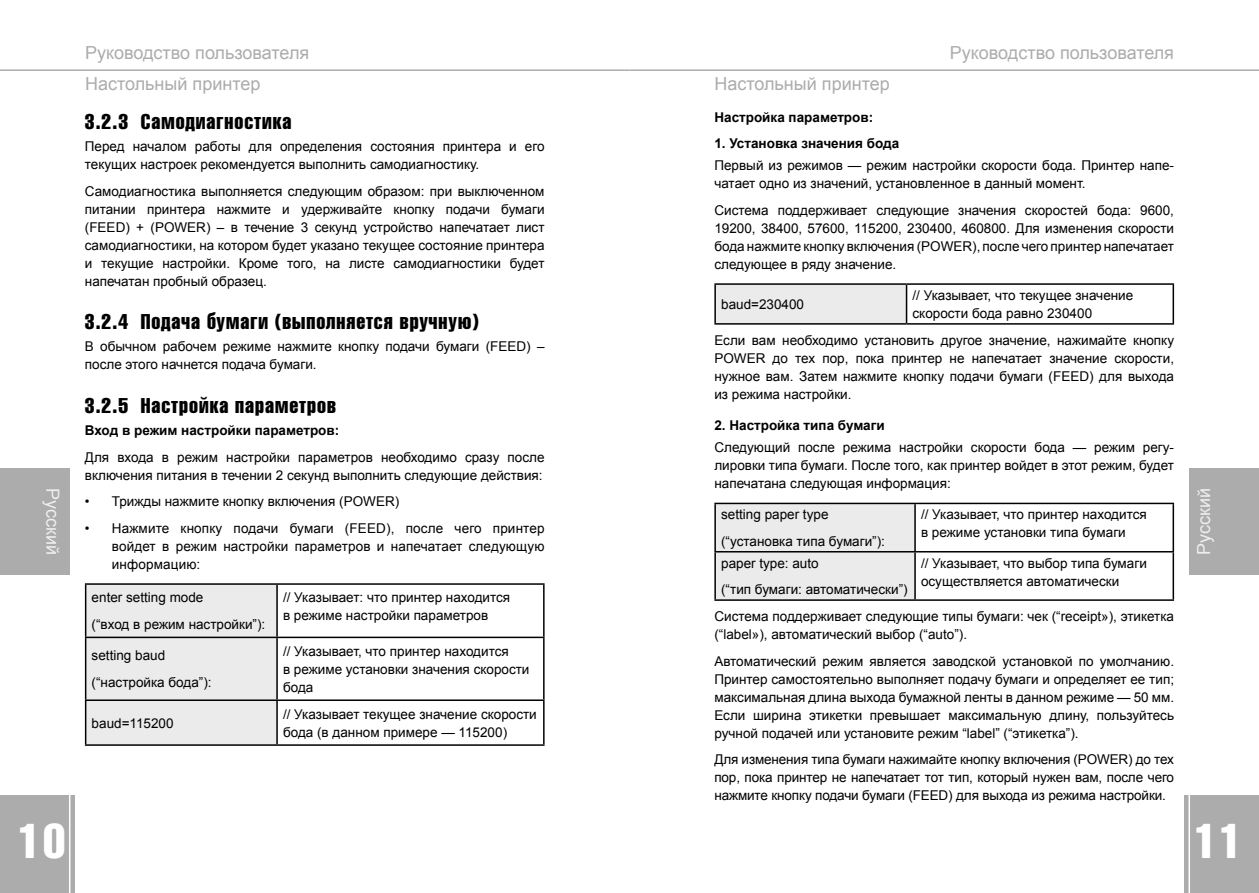
<style>
.page{position:relative;width:1259px;height:893px;background:#fff}
.page>*{position:absolute;margin:0;border:0;box-sizing:border-box;transform-origin:0 0}
.t1{font:48px "AG Letterica Compressed C";color:#fff}
.t2{font:21px "AG Letterica Compressed C";letter-spacing:.05em;color:#000}
.t3{font:18px "Arial";color:#acacac}
.t4{font:18px "Arial";color:#eeeef0}
.t5{font:13.5px/18px "Arial";color:#000}
.t6{font:700 13.5px "Arial";color:#000}
</style>
<div class="page">
<div style="left:0;top:795px;width:75px;height:98px;background:#acacac"></div>
<div style="left:1184px;top:795px;width:75px;height:98px;background:#acacac"></div>
<div style="left:0;top:468px;width:70px;height:107px;background:#acacac"></div>
<div style="left:1189px;top:468px;width:70px;height:107px;background:#acacac"></div>
<hr style="left:69px;top:795px;width:1px;height:98px;background:#fff">
<hr style="left:1188px;top:795px;width:2px;height:98px;background:#fff">
<hr style="left:0;top:69px;width:629px;height:2px;background:#acacac">
<hr style="left:629px;top:69px;width:630px;height:2px;background:#acacac">
<div style="left:86px;top:585px;width:190px;height:159px;background:#ebebeb"></div>
<hr style="left:85px;top:583px;width:192px;height:2px;background:#000">
<hr style="left:85px;top:585px;width:1px;height:52px;background:#000">
<hr style="left:277px;top:583px;width:267px;height:2px;background:#000">
<hr style="left:276px;top:585px;width:2px;height:52px;background:#000">
<hr style="left:543px;top:585px;width:1px;height:52px;background:#000">
<hr style="left:85px;top:637px;width:192px;height:1px;background:#000">
<hr style="left:85px;top:638px;width:1px;height:61px;background:#000">
<hr style="left:277px;top:637px;width:267px;height:1px;background:#000">
<hr style="left:276px;top:638px;width:2px;height:61px;background:#000">
<hr style="left:543px;top:638px;width:1px;height:61px;background:#000">
<hr style="left:85px;top:699px;width:192px;height:2px;background:#000">
<hr style="left:85px;top:701px;width:1px;height:43px;background:#000">
<hr style="left:277px;top:699px;width:267px;height:2px;background:#000">
<hr style="left:276px;top:701px;width:2px;height:43px;background:#000">
<hr style="left:543px;top:701px;width:1px;height:43px;background:#000">
<hr style="left:85px;top:744px;width:192px;height:2px;background:#000">
<hr style="left:277px;top:744px;width:267px;height:2px;background:#000">
<div style="left:715px;top:284px;width:191px;height:40px;background:#ebebeb"></div>
<hr style="left:714px;top:283px;width:192px;height:2px;background:#000">
<hr style="left:714px;top:285px;width:2px;height:38px;background:#000">
<hr style="left:906px;top:283px;width:268px;height:2px;background:#000">
<hr style="left:906px;top:285px;width:1px;height:38px;background:#000">
<hr style="left:1172px;top:285px;width:2px;height:38px;background:#000">
<hr style="left:714px;top:323px;width:192px;height:2px;background:#000">
<hr style="left:906px;top:323px;width:268px;height:2px;background:#000">
<div style="left:716px;top:504px;width:198px;height:95px;background:#ebebeb"></div>
<hr style="left:714px;top:503px;width:201px;height:1px;background:#000">
<hr style="left:714px;top:504px;width:2px;height:47px;background:#000">
<hr style="left:915px;top:503px;width:259px;height:1px;background:#000">
<hr style="left:914px;top:504px;width:2px;height:47px;background:#000">
<hr style="left:1172px;top:504px;width:2px;height:47px;background:#000">
<hr style="left:714px;top:551px;width:201px;height:1px;background:#000">
<hr style="left:714px;top:552px;width:2px;height:47px;background:#000">
<hr style="left:915px;top:551px;width:259px;height:1px;background:#000">
<hr style="left:914px;top:552px;width:2px;height:47px;background:#000">
<hr style="left:1172px;top:552px;width:2px;height:47px;background:#000">
<hr style="left:714px;top:599px;width:201px;height:2px;background:#000">
<hr style="left:915px;top:599px;width:259px;height:2px;background:#000">
<h3 class="t3" style="left:85px;top:41px;width:226px">Руководство пользователя</h3>
<h3 class="t3" style="left:950px;top:41px;width:226px">Руководство пользователя</h3>
<h3 class="t3" style="left:85px;top:72px;width:177px">Настольный принтер</h3>
<h3 class="t3" style="left:714px;top:72px;width:177px">Настольный принтер</h3>
<h2 class="t2" style="left:85px;top:110px;width:208px">3.2.3 Самодиагностика</h2>
<p class="t5" style="left:85px;top:138px;width:461px">Перед началом работы для определения состояния принтера и его текущих настроек рекомендуется выполнить самодиагностику.</p>
<p class="t5" style="left:85px;top:182px;width:461px;text-align:justify">Самодиагностика выполняется следующим образом: при выключенном питании принтера нажмите и удерживайте кнопку подачи бумаги (FEED) + (POWER) – в течение 3 секунд устройство напечатает лист самодиагностики, на котором будет указано текущее состояние принтера и текущие настройки. Кроме того, на листе самодиагностики будет напечатан пробный образец.</p>
<h2 class="t2" style="left:85px;top:310px;width:395px">3.2.4 Подача бумаги (выполняется вручную)</h2>
<p class="t5" style="left:85px;top:338px;width:461px">В обычном рабочем режиме нажмите кнопку подачи бумаги (FEED) – после этого начнется подача бумаги.</p>
<h2 class="t2" style="left:85px;top:394px;width:253px">3.2.5 Настройка параметров</h2>
<p class="t6" style="left:85px;top:421px;width:256px">Вход в режим настройки параметров:</p>
<p class="t5" style="left:85px;top:448px;width:461px">Для входа в режим настройки параметров необходимо сразу после включения питания в течении 2 секунд выполнить следующие действия:</p>
<p class="t5" style="left:85px;top:493px;width:316px">• Трижды нажмите кнопку включения (POWER)</p>
<p class="t5" style="left:112px;top:519px;width:434px;text-align:justify;text-indent:-27px">• Нажмите кнопку подачи бумаги (FEED), после чего принтер войдет в режим настройки параметров и напечатает следующую информацию:</p>
<p class="t5" style="left:92px;top:584px;width:175px;line-height:26.5px">enter setting mode<br>(“вход в режим настройки”):</p>
<p class="t5" style="left:283px;top:589px;width:229px">// Указывает: что принтер находится в режиме настройки параметров</p>
<p class="t5" style="left:92px;top:643px;width:121px;line-height:26.5px">setting baud (“настройка бода”):</p>
<p class="t5" style="left:283px;top:642px;width:248px">// Указывает, что принтер находится<br>в режиме установки значения скорости бода</p>
<p class="t5" style="left:92px;top:714px;width:83px">baud=115200</p>
<p class="t5" style="left:283px;top:705px;width:255px">// Указывает текущее значение скорости бода (в данном примере — 115200)</p>
<p class="t6" style="left:714px;top:108px;width:160px">Настройка параметров:</p>
<p class="t6" style="left:714px;top:134px;width:186px">1. Установка значения бода</p>
<p class="t5" style="left:714px;top:157px;width:461px">Первый из режимов — режим настройки скорости бода. Принтер напе&shy;чатает одно из значений, установленное в данный момент.</p>
<p class="t5" style="left:714px;top:201px;width:461px;text-align:justify">Система поддерживает следующие значения скоростей бода: 9600, 19200, 38400, 57600, 115200, 230400, 460800. Для изменения скорости бода нажмите кнопку включения (POWER), после чего принтер напечатает следующее в ряду значение.</p>
<p class="t5" style="left:721px;top:295px;width:84px">baud=230400</p>
<p class="t5" style="left:912px;top:286px;width:222px">// Указывает, что текущее значение скорости бода равно 230400</p>
<p class="t5" style="left:714px;top:332px;width:461px;text-align:justify">Если вам необходимо установить другое значение, нажимайте кнопку POWER до тех пор, пока принтер не напечатает значение скорости, нужное вам. Затем нажмите кнопку подачи бумаги (FEED) для выхода из режима настройки.</p>
<p class="t6" style="left:714px;top:416px;width:172px">2. Настройка типа бумаги</p>
<p class="t5" style="left:714px;top:439px;width:461px;text-align:justify">Следующий после режима настройки скорости бода — режим регу&shy;лировки типа бумаги. После того, как принтер войдет в этот режим, будет напечатана следующая информация:</p>
<p class="t5" style="left:721px;top:501px;width:165px;line-height:26.5px">setting paper type (“установка типа бумаги”):</p>
<p class="t5" style="left:921px;top:506px;width:227px">// Указывает, что принтер находится в режиме установки типа бумаги</p>
<p class="t5" style="left:721px;top:550px;width:188px;line-height:26.5px">paper type: auto<br>(“тип бумаги: автоматически”)</p>
<p class="t5" style="left:921px;top:554px;width:227px">// Указывает, что выбор типа бумаги осуществляется автоматически</p>
<p class="t5" style="left:714px;top:608px;width:461px">Система поддерживает следующие типы бумаги: чек (“receipt»), этикетка (“label»), автоматический выбор (“auto”).</p>
<p class="t5" style="left:714px;top:652px;width:461px;text-align:justify">Автоматический режим является заводской установкой по умолчанию.<br>Принтер самостоятельно выполняет подачу бумаги и определяет ее тип; максимальная длина выхода бумажной ленты в данном режиме — 50 мм.<br>Если ширина этикетки превышает максимальную длину, пользуйтесь ручной подачей или установите режим “label” (“этикетка”).</p>
<p class="t5" style="left:714px;top:751px;width:461px;text-align:justify">Для изменения типа бумаги нажимайте кнопку включения (POWER) до тех пор, пока принтер не напечатает тот тип, который нужен вам, после чего нажмите кнопку подачи бумаги (FEED) для выхода из режима настройки.</p>
<h3 class="t4" style="left:65px;top:488px;width:68px;rotate:90deg">Русский</h3>
<h3 class="t4" style="left:1192px;top:555px;width:68px;rotate:-90deg">Русский</h3>
<h1 class="t1" style="left:18px;top:815px;width:49px">10</h1>
<h1 class="t1" style="left:1194px;top:815px;width:49px">11</h1>
</div>
